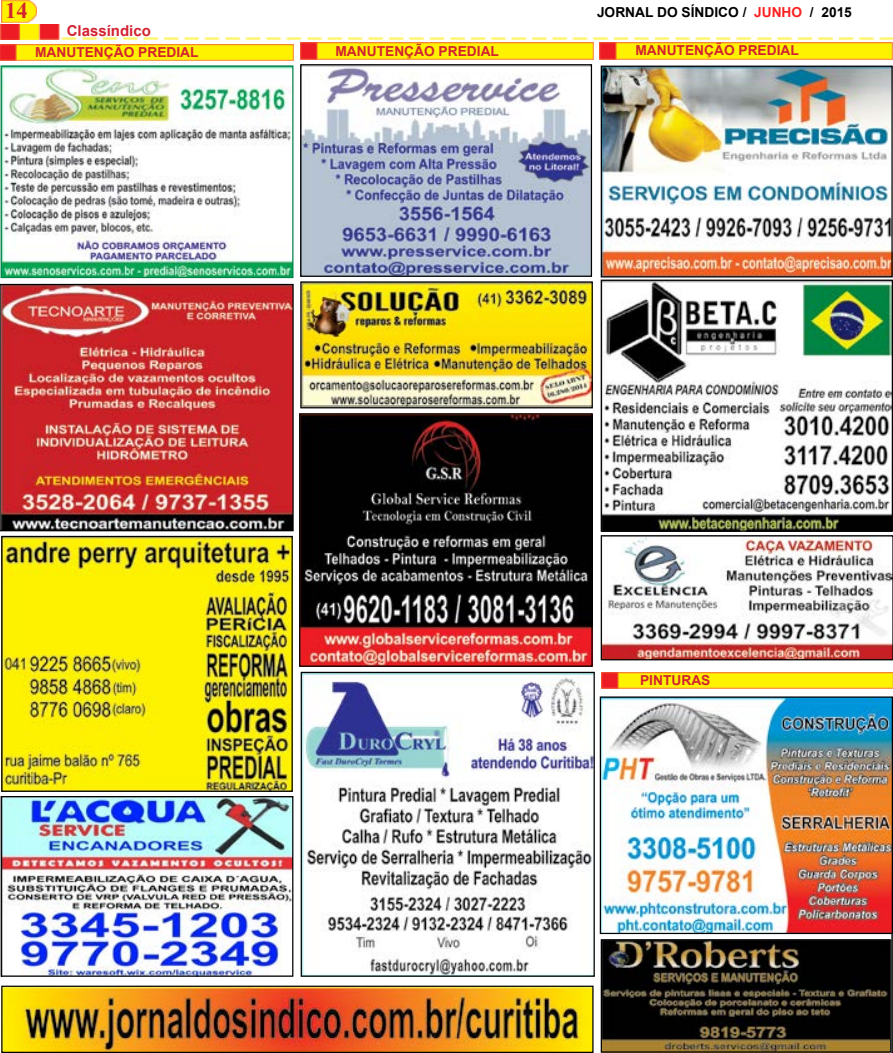
<style>
.page{position:relative;width:893px;height:1053px;background:#fff}
.page>*{position:absolute;margin:0;border:0;box-sizing:border-box;transform-origin:0 0}
.t1{font:700 22.5px "Times New Roman";color:#d32230}
.t2{font:700 15px "Arial";color:#d32230}
.t3{font:700 13.75px "Arial";color:#d32230}
.t4{font:700 13.75px "Arial";color:#000}
.s1{color:#fb1f20}
</style>
<div class="page">
<img style="left:0;top:44px;width:293px;height:17px">
<img style="left:302px;top:66px;width:288px;height:209px">
<div style="left:300px;top:64px;width:292px;height:213px;border:1px solid #000"></div>
<img style="left:1px;top:1px;width:36px;height:21px">
<img style="left:0;top:25px;width:893px;height:14px">
<img style="left:300px;top:43px;width:294px;height:17px">
<img style="left:3px;top:67px;width:288px;height:209px">
<div style="left:1px;top:65px;width:292px;height:213px;border:1px solid #008249"></div>
<img style="left:600px;top:42px;width:293px;height:17px">
<img style="left:603px;top:68px;width:288px;height:207px">
<div style="left:601px;top:66px;width:292px;height:211px;border:1px solid #000"></div>
<img style="left:602px;top:672px;width:291px;height:16px">
<svg style="left:891px;top:934px;width:2px;height:118px"></svg>
<img style="left:603px;top:281px;width:288px;height:248px">
<div style="left:601px;top:279px;width:292px;height:252px;border:1px solid #000"></div>
<img style="left:302px;top:283px;width:289px;height:123px">
<div style="left:300px;top:281px;width:293px;height:127px;border:1px solid #000"></div>
<img style="left:2px;top:286px;width:290px;height:243px">
<div style="left:0;top:284px;width:294px;height:247px;border:1px solid #000"></div>
<img style="left:602px;top:698px;width:289px;height:234px">
<div style="left:600px;top:696px;width:293px;height:238px;border:1px solid #000"></div>
<img style="left:301px;top:415px;width:290px;height:249px">
<div style="left:299px;top:413px;width:294px;height:253px;border:1px solid #000"></div>
<img style="left:3px;top:538px;width:288px;height:251px">
<div style="left:1px;top:536px;width:292px;height:255px;border:1px solid #000"></div>
<img style="left:3px;top:798px;width:288px;height:176px">
<div style="left:1px;top:796px;width:292px;height:180px;border:1px solid #000"></div>
<img style="left:303px;top:673px;width:290px;height:301px">
<div style="left:301px;top:671px;width:294px;height:305px;border:1px solid #000"></div>
<img style="left:603px;top:537px;width:288px;height:121px">
<div style="left:601px;top:535px;width:292px;height:125px;border:1px solid #000"></div>
<img style="left:3px;top:987px;width:589px;height:63px">
<div style="left:1px;top:985px;width:593px;height:67px;border:1px solid #000"></div>
<img style="left:603px;top:941px;width:286px;height:109px">
<div style="left:601px;top:939px;width:290px;height:113px;border:1px solid #000"></div>
<h1 class="t1" style="left:5px;top:-5px;width:24px">14</h1>
<p class="t2" style="left:67px;top:20px;width:86px">Classíndico</p>
<p class="t3" style="left:35px;top:43px;width:165px">MANUTENÇÃO PREDIAL</p>
<p class="t3" style="left:336px;top:42px;width:165px">MANUTENÇÃO PREDIAL</p>
<p class="t4" style="left:597px;top:3px;width:256px">JORNAL DO SÍNDICO / <span class="s1">JUNHO</span> / 2015</p>
<p class="t3" style="left:635px;top:41px;width:165px">MANUTENÇÃO PREDIAL</p>
<p class="t3" style="left:640px;top:670px;width:72px">PINTURAS</p>
</div>
